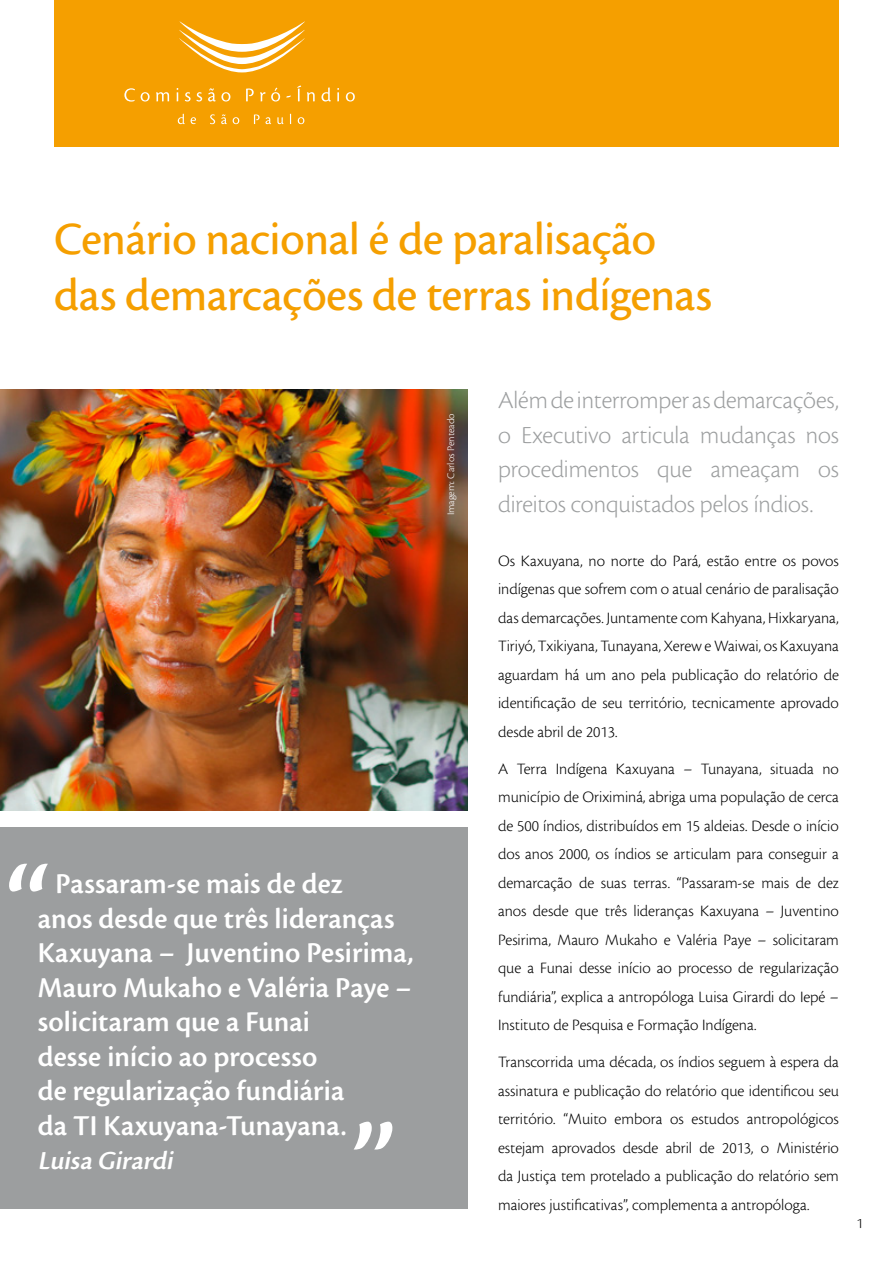
<style>
.page{position:relative;width:893px;height:1263px;background:#fff}
.page>*{position:absolute;margin:0;border:0;box-sizing:border-box;transform-origin:0 0}
.t1{font:126px "Cronos MM 574 72";color:#fff}
.t2{font:48px/55.5px "Cronos MM 479 32";color:#f59f00}
.t3{font:30px/34.5px "Cronos MM 574 20";letter-spacing:.005em;color:#fff}
.t4{font:italic 27px "Cronos MM 574 18";color:#fff}
.t5{font:25.5px/34.5px "Cronos MM 250 17";color:#9c9e9f;text-align:justify}
.t6{font:16.5px/28.5px "Cronos MM 250 11";color:#000;text-align:justify}
.t7{font:15px "Cronos MM 250 10";color:#000}
.t8{font:10.5px "Cronos MM 250 7";color:#fff}
</style>
<div class="page">
<img style="left:0;top:389px;width:468px;height:422px">
<div style="left:0;top:828px;width:468px;height:381px;background:#9c9e9f"></div>
<div style="left:54px;top:0;width:785px;height:147px;background:#f59f00"></div>
<svg style="left:179px;top:21px;width:126px;height:51px"></svg>
<svg style="left:124px;top:88px;width:11px;height:14px"></svg>
<svg style="left:141px;top:92px;width:9px;height:10px"></svg>
<svg style="left:156px;top:92px;width:13px;height:9px"></svg>
<svg style="left:185px;top:92px;width:17px;height:10px"></svg>
<svg style="left:208px;top:88px;width:22px;height:14px"></svg>
<svg style="left:246px;top:89px;width:8px;height:12px"></svg>
<svg style="left:260px;top:88px;width:20px;height:14px"></svg>
<svg style="left:297px;top:86px;width:4px;height:15px"></svg>
<svg style="left:307px;top:92px;width:8px;height:9px"></svg>
<svg style="left:321px;top:88px;width:10px;height:14px"></svg>
<svg style="left:337px;top:88px;width:2px;height:13px"></svg>
<svg style="left:346px;top:92px;width:9px;height:10px"></svg>
<svg style="left:178px;top:114px;width:7px;height:10px"></svg>
<svg style="left:191px;top:117px;width:5px;height:7px"></svg>
<svg style="left:210px;top:114px;width:5px;height:10px"></svg>
<svg style="left:221px;top:114px;width:6px;height:10px"></svg>
<svg style="left:233px;top:117px;width:6px;height:7px"></svg>
<svg style="left:254px;top:114px;width:17px;height:10px"></svg>
<svg style="left:277px;top:117px;width:6px;height:7px"></svg>
<svg style="left:298px;top:117px;width:6px;height:7px"></svg>
<h2 class="t2" style="left:54px;top:212px;width:660px">Cenário nacional é de paralisação das demarcações de terras indígenas</h2>
<p class="t8" style="left:445px;top:515px;width:103px;rotate:-90deg">Imagem: Carlos Penteado</p>
<h1 class="t1" style="left:6px;top:846px;width:47px">“</h1>
<h3 class="t3" style="left:38px;top:867px;width:377px;text-indent:18px">Passaram-se mais de dez<br>anos desde que três lideranças<br>Kaxuyana – Juventino Pesirima,<br>Mauro Mukaho e Valéria Paye – solicitaram que a Funai<br>desse início ao processo<br>de regularização fundiária<br>da TI Kaxuyana-Tunayana.</h3>
<h3 class="t4" style="left:38px;top:1147px;width:141px">Luisa Girardi</h3>
<h1 class="t1" style="left:350px;top:1103px;width:47px">”</h1>
<h3 class="t5" style="left:498px;top:384px;width:342px">Além de interromper as demarcações, o Executivo articula mudanças nos procedimentos que ameaçam os direitos conquistados pelos índios.</h3>
<p class="t6" style="left:498px;top:547px;width:342px">Os Kaxuyana, no norte do Pará, estão entre os povos indígenas que sofrem com o atual cenário de paralisação das demarcações. Juntamente com Kahyana, Hixkaryana, Tiriyó, Txikiyana, Tunayana, Xerew e Waiwai, os Kaxuyana aguardam há um ano pela publicação do relatório de identificação de seu território, tecnicamente aprovado desde abril de 2013.</p>
<p class="t6" style="left:498px;top:755px;width:343px">A Terra Indígena Kaxuyana – Tunayana, situada no município de Oriximiná, abriga uma população de cerca de 500 índios, distribuídos em 15 aldeias. Desde o início dos anos 2000, os índios se articulam para conseguir a demarcação de suas terras. “Passaram-se mais de dez anos desde que três lideranças Kaxuyana – Juventino Pesirima, Mauro Mukaho e Valéria Paye – solicitaram que a Funai desse início ao processo de regularização fundiária”, explica a antropóloga Luisa Girardi do Iepé – Instituto de Pesquisa e Formação Indígena.</p>
<p class="t6" style="left:498px;top:1048px;width:342px">Transcorrida uma década, os índios seguem à espera da assinatura e publicação do relatório que identificou seu território. “Muito embora os estudos antropológicos estejam aprovados desde abril de 2013, o Ministério da Justiça tem protelado a publicação do relatório sem maiores justificativas”, complementa a antropóloga.</p>
<p class="t7" style="left:856px;top:1216px;width:8px">1</p>
</div>
